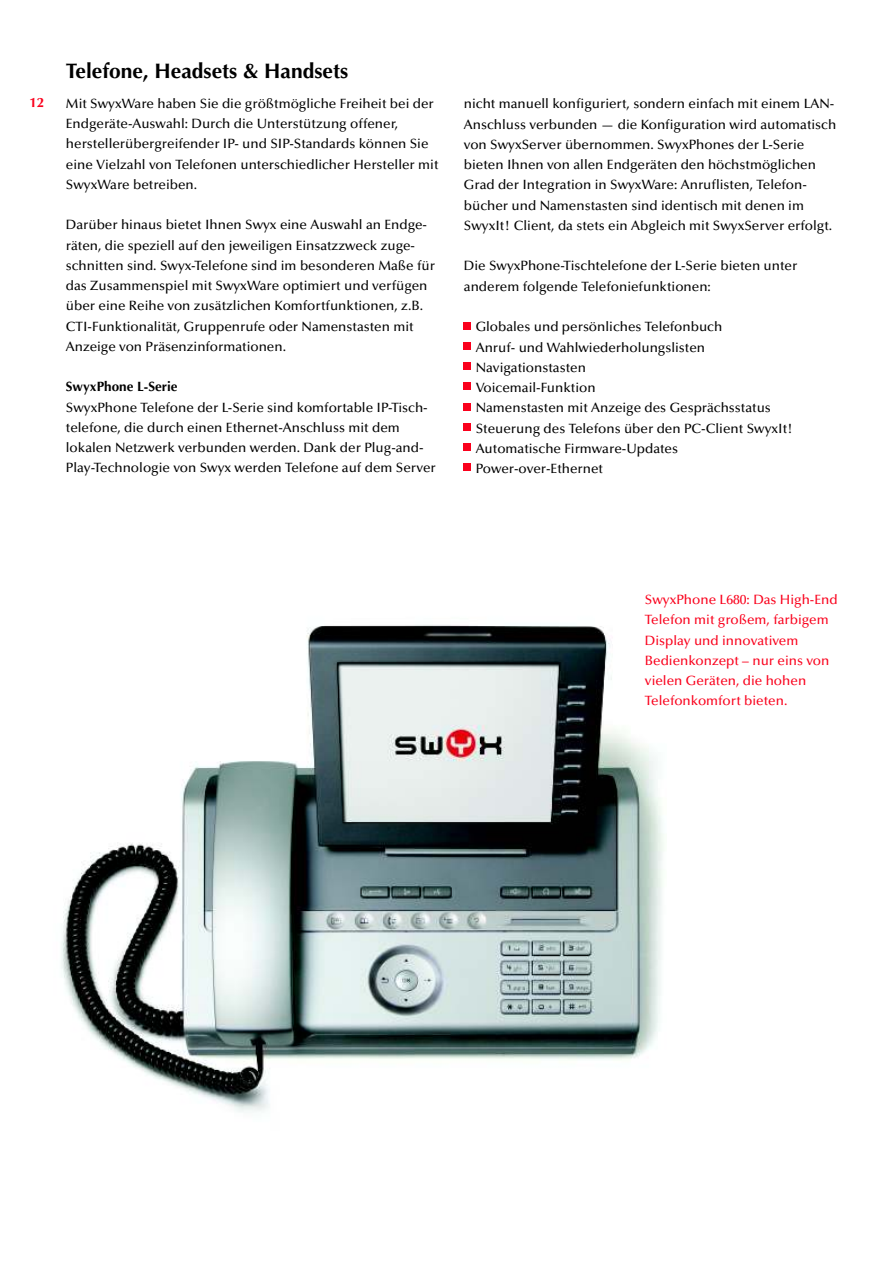
<style>
.page{position:relative;width:893px;height:1263px;background:#fff}
.page>*{position:absolute;margin:0;border:0;box-sizing:border-box;transform-origin:0 0}
.t1{font:700 21px "Optima LT Std";color:#000}
.t2{font:13.5px/20.2px "Optima LT Std";color:#000}
.t3{font:13.5px/20.2px "Optima LT Std";color:#fa001c}
.t4{font:700 13.5px "Optima LT Std";color:#000}
.t5{font:700 13.5px "Optima LT Std";color:#fa001c}
</style>
<div class="page">
<img style="left:61px;top:625px;width:603px;height:487px">
<div style="left:464px;top:322px;width:7px;height:7px;background:#fa001c"></div>
<div style="left:464px;top:342px;width:7px;height:7px;background:#fa001c"></div>
<div style="left:464px;top:362px;width:7px;height:8px;background:#fa001c"></div>
<div style="left:464px;top:383px;width:7px;height:7px;background:#fa001c"></div>
<div style="left:464px;top:403px;width:7px;height:7px;background:#fa001c"></div>
<div style="left:464px;top:423px;width:7px;height:7px;background:#fa001c"></div>
<div style="left:464px;top:443px;width:7px;height:8px;background:#fa001c"></div>
<div style="left:464px;top:464px;width:7px;height:7px;background:#fa001c"></div>
<p class="t5" style="left:29px;top:97px;width:17px">12</p>
<h1 class="t1" style="left:66px;top:62px;width:284px">Telefone, Headsets &amp; Handsets</h1>
<p class="t2" style="left:66px;top:94px;width:374px">Mit SwyxWare haben Sie die größtmögliche Freiheit bei der Endgeräte-Auswahl: Durch die Unterstützung offener, herstellerübergreifender IP- und SIP-Standards können Sie eine Vielzahl von Telefonen unterschiedlicher Hersteller mit SwyxWare betreiben.</p>
<p class="t2" style="left:66px;top:216px;width:371px">Darüber hinaus bietet Ihnen Swyx eine Auswahl an Endge&shy;räten, die speziell auf den jeweiligen Einsatzzweck zuge&shy;schnitten sind. Swyx-Telefone sind im besonderen Maße für das Zusammenspiel mit SwyxWare optimiert und verfügen über eine Reihe von zusätzlichen Komfortfunktionen, z.B.<br>CTI-Funktionalität, Gruppenrufe oder Namenstasten mit Anzeige von Präsenzinformationen.</p>
<p class="t4" style="left:66px;top:381px;width:113px">SwyxPhone L-Serie</p>
<p class="t2" style="left:66px;top:398px;width:371px">SwyxPhone Telefone der L-Serie sind komfortable IP-Tisch&shy;telefone, die durch einen Ethernet-Anschluss mit dem lokalen Netzwerk verbunden werden. Dank der Plug-and-Play-Technologie von Swyx werden Telefone auf dem Server</p>
<p class="t2" style="left:464px;top:95px;width:374px">nicht manuell konfiguriert, sondern einfach mit einem LAN-Anschluss verbunden — die Konfiguration wird automatisch von SwyxServer übernommen. SwyxPhones der L-Serie bieten Ihnen von allen Endgeräten den höchstmöglichen Grad der Integration in SwyxWare: Anruflisten, Telefon&shy;bücher und Namenstasten sind identisch mit denen im SwyxIt! Client, da stets ein Abgleich mit SwyxServer erfolgt.</p>
<p class="t2" style="left:464px;top:257px;width:335px">Die SwyxPhone-Tischtelefone der L-Serie bieten unter anderem folgende Telefoniefunktionen:</p>
<p class="t2" style="left:476px;top:318px;width:319px">Globales und persönliches Telefonbuch<br>Anruf- und Wahlwiederholungslisten Navigationstasten<br>Voicemail-Funktion<br>Namenstasten mit Anzeige des Gesprächsstatus Steuerung des Telefons über den PC-Client SwyxIt!<br>Automatische Firmware-Updates Power-over-Ethernet</p>
<p class="t3" style="left:645px;top:591px;width:194px">SwyxPhone L680: Das High-End<br>Telefon mit großem, farbigem<br>Display und innovativem<br>Bedienkonzept – nur eins von vielen Geräten, die hohen<br>Telefonkomfort bieten.</p>
</div>
